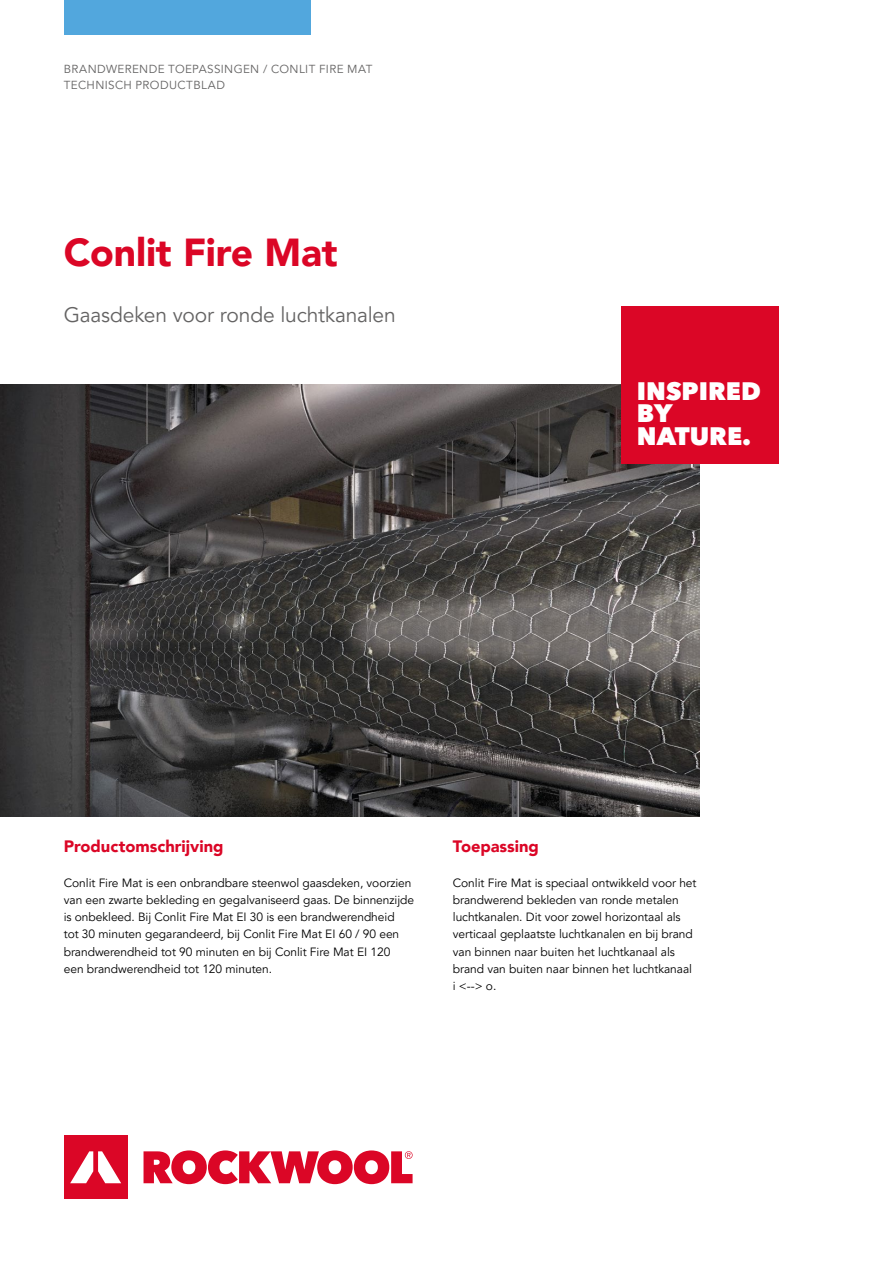
<style>
.page{position:relative;width:893px;height:1263px;background:#fff}
.page>*{position:absolute;margin:0;border:0;box-sizing:border-box;transform-origin:0 0}
.t1{font:900 39px "Avenir LT Pro";letter-spacing:-.005em;color:#db0626}
.t2{font:800 25.05px/22.5px "Avenir Next W1 G";color:#fff}
.t3{font:21px "Avenir LT Pro";letter-spacing:-.01em;color:#646363}
.t4{font:900 16.5px "Avenir LT Pro";color:#db0626}
.t5{font:12px/17.2px "Avenir LT Pro";letter-spacing:-.005em;color:#000}
.t6{font:11.7px/16.5px "Avenir LT Pro";letter-spacing:.03em;color:#646363}
</style>
<div class="page">
<img style="left:0;top:385px;width:699px;height:431px">
<div style="left:64px;top:1135px;width:64px;height:64px;background:#db0626"></div>
<svg style="left:70px;top:1151px;width:51px;height:32px"></svg>
<svg style="left:144px;top:1150px;width:269px;height:34px"></svg>
<div style="left:64px;top:0;width:246px;height:34px;background:#52a7dd"></div>
<div style="left:621px;top:306px;width:157px;height:157px;background:#db0626"></div>
<p class="t6" style="left:64px;top:61px;width:310px">BRANDWERENDE TOEPASSINGEN / CONLIT FIRE MAT<br>TECHNISCH PRODUCTBLAD</p>
<h1 class="t1" style="left:64px;top:229px;width:275px">Conlit Fire Mat</h1>
<h3 class="t3" style="left:64px;top:302px;width:334px">Gaasdeken voor ronde luchtkanalen</h3>
<h2 class="t2" style="left:637px;top:379px;width:125px">INSPIRED<br>BY<br>NATURE.</h2>
<h3 class="t4" style="left:64px;top:836px;width:161px">Productomschrijving</h3>
<p class="t5" style="left:64px;top:874px;width:352px">Conlit Fire Mat is een onbrandbare steenwol gaasdeken, voorzien van een zwarte bekleding en gegalvaniseerd gaas. De binnenzijde is onbekleed. Bij Conlit Fire Mat EI 30 is een brandwerendheid<br>tot 30 minuten gegarandeerd, bij Conlit Fire Mat EI 60 / 90 een brandwerendheid tot 90 minuten en bij Conlit Fire Mat EI 120<br>een brandwerendheid tot 120 minuten.</p>
<h3 class="t4" style="left:453px;top:836px;width:88px">Toepassing</h3>
<p class="t5" style="left:453px;top:874px;width:245px">Conlit Fire Mat is speciaal ontwikkeld voor het brandwerend bekleden van ronde metalen luchtkanalen. Dit voor zowel horizontaal als verticaal geplaatste luchtkanalen en bij brand van binnen naar buiten het luchtkanaal als brand van buiten naar binnen het luchtkanaal i &lt;--&gt; o.</p>
</div>
